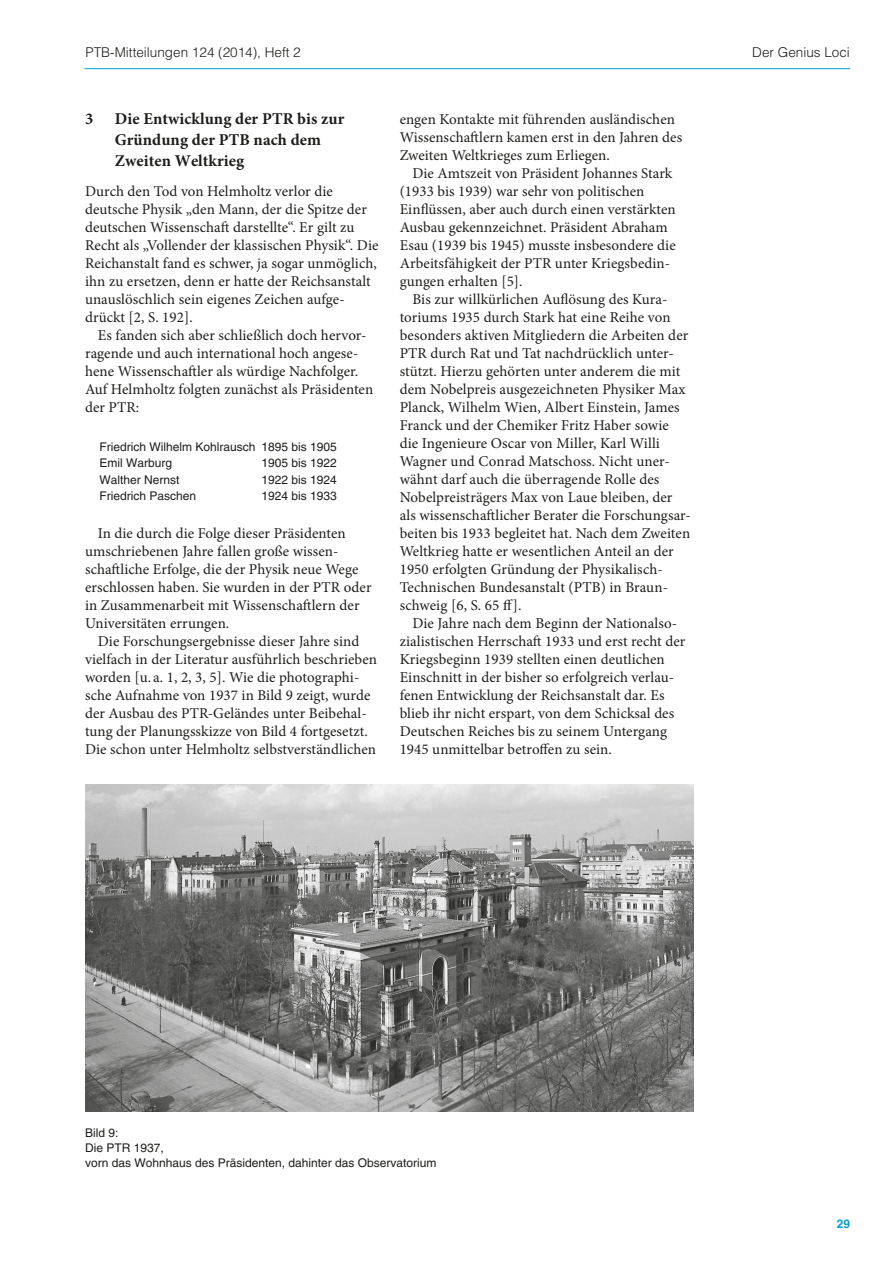
<style>
.page{position:relative;width:893px;height:1263px;background:#fff}
.page>*{position:absolute;margin:0;border:0;box-sizing:border-box;transform-origin:0 0}
.t1{font:700 16.5px/21px "Minion Pro";letter-spacing:.005em;color:#1d1d1b}
.t2{font:15px/18px "Minion Pro";letter-spacing:.005em;color:#1d1d1b}
.t3{font:300 13.5px "Helvetica LT Std";color:#1d1d1b}
.t4{font:12px/15px "Helvetica LT Std";color:#1d1d1b}
.t5{font:700 12px "Helvetica LT Std";color:#009ed4}
</style>
<div class="page">
<hr style="left:85px;top:68px;width:765px;height:1px;background:#009ed4">
<img style="left:85px;top:784px;width:608px;height:327px">
<p class="t3" style="left:85px;top:44px;width:217px">PTB-Mitteilungen 124 (2014), Heft 2</p>
<p class="t3" style="left:752px;top:44px;width:99px">Der Genius Loci</p>
<p class="t1" style="left:85px;top:108px;width:10px">3</p>
<p class="t1" style="left:115px;top:108px;width:231px">Die Entwicklung der PTR bis zur<br>Gründung der PTB nach dem<br>Zweiten Weltkrieg</p>
<p class="t2" style="left:85px;top:183px;width:295px">Durch den Tod von Helmholtz verlor die deutsche Physik „den Mann, der die Spitze der deutschen Wissenschaft darstellte“. Er gilt zu Recht als „Vollender der klassischen Physik“. Die Reichanstalt fand es schwer, ja sogar unmöglich, ihn zu ersetzen, denn er hatte der Reichsanstalt unauslöschlich sein eigenes Zeichen aufge&shy;drückt [2, S. 192].</p>
<p class="t2" style="left:85px;top:327px;width:290px;text-indent:13px">Es fanden sich aber schließlich doch hervor&shy;ragende und auch international hoch angese&shy;hene Wissenschaftler als würdige Nachfolger.<br>Auf Helmholtz folgten zunächst als Präsidenten der PTR:</p>
<p class="t4" style="left:99px;top:438px;width:239px;line-height:16.5px">Friedrich Wilhelm Kohlrausch 1895 bis 1905<br>Emil Warburg</p>
<p class="t4" style="left:261px;top:456px;width:77px">1905 bis 1922</p>
<p class="t4" style="left:99px;top:472px;width:82px">Walther Nernst</p>
<p class="t4" style="left:261px;top:472px;width:77px">1922 bis 1924</p>
<p class="t4" style="left:99px;top:489px;width:98px">Friedrich Paschen</p>
<p class="t4" style="left:261px;top:489px;width:77px">1924 bis 1933</p>
<p class="t2" style="left:85px;top:525px;width:288px;text-indent:13px">In die durch die Folge dieser Präsidenten umschriebenen Jahre fallen große wissen&shy;schaftliche Erfolge, die der Physik neue Wege erschlossen haben. Sie wurden in der PTR oder in Zusammenarbeit mit Wissenschaftlern der Universitäten errungen.</p>
<p class="t2" style="left:85px;top:633px;width:294px;text-indent:13px">Die Forschungsergebnisse dieser Jahre sind vielfach in der Literatur ausführlich beschrieben worden [u. a. 1, 2, 3, 5]. Wie die photographi&shy;sche Aufnahme von 1937 in Bild 9 zeigt, wurde der Ausbau des PTR-Geländes unter Beibehal&shy;tung der Planungsskizze von Bild 4 fortgesetzt.<br>Die schon unter Helmholtz selbstverständlichen</p>
<p class="t2" style="left:400px;top:111px;width:284px">engen Kontakte mit führenden ausländischen<br>Wissenschaftlern kamen erst in den Jahren des<br>Zweiten Weltkrieges zum Erliegen.</p>
<p class="t2" style="left:400px;top:165px;width:277px;text-indent:13px">Die Amtszeit von Präsident Johannes Stark (1933 bis 1939) war sehr von politischen Einflüssen, aber auch durch einen verstärkten Ausbau gekennzeichnet. Präsident Abraham Esau (1939 bis 1945) musste insbesondere die Arbeitsfähigkeit der PTR unter Kriegsbedin&shy;gungen erhalten [5].</p>
<p class="t2" style="left:400px;top:291px;width:293px;text-indent:13px">Bis zur willkürlichen Auflösung des Kura&shy;toriums 1935 durch Stark hat eine Reihe von besonders aktiven Mitgliedern die Arbeiten der PTR durch Rat und Tat nachdrücklich unter&shy;stützt. Hierzu gehörten unter anderem die mit dem Nobelpreis ausgezeichneten Physiker Max Planck, Wilhelm Wien, Albert Einstein, James Franck und der Chemiker Fritz Haber sowie die Ingenieure Oscar von Miller, Karl Willi Wagner und Conrad Matschoss. Nicht uner&shy;wähnt darf auch die überragende Rolle des Nobelpreisträgers Max von Laue bleiben, der als wissenschaftlicher Berater die Forschungsar&shy;beiten bis 1933 begleitet hat. Nach dem Zweiten Weltkrieg hatte er wesentlichen Anteil an der 1950 erfolgten Gründung der Physikalisch-Technischen Bundesanstalt (PTB) in Braun&shy;schweig [6, S. 65 ff].</p>
<p class="t2" style="left:400px;top:615px;width:287px;text-indent:13px">Die Jahre nach dem Beginn der Nationalso&shy;zialistischen Herrschaft 1933 und erst recht der Kriegsbeginn 1939 stellten einen deutlichen Einschnitt in der bisher so erfolgreich verlau&shy;fenen Entwicklung der Reichsanstalt dar. Es blieb ihr nicht erspart, von dem Schicksal des Deutschen Reiches bis zu seinem Untergang 1945 unmittelbar betroffen zu sein.</p>
<p class="t4" style="left:85px;top:1125px;width:353px">Bild 9:<br>Die PTR 1937,<br>vorn das Wohnhaus des Präsidenten, dahinter das Observatorium</p>
<p class="t5" style="left:837px;top:1216px;width:15px">29</p>
</div>
